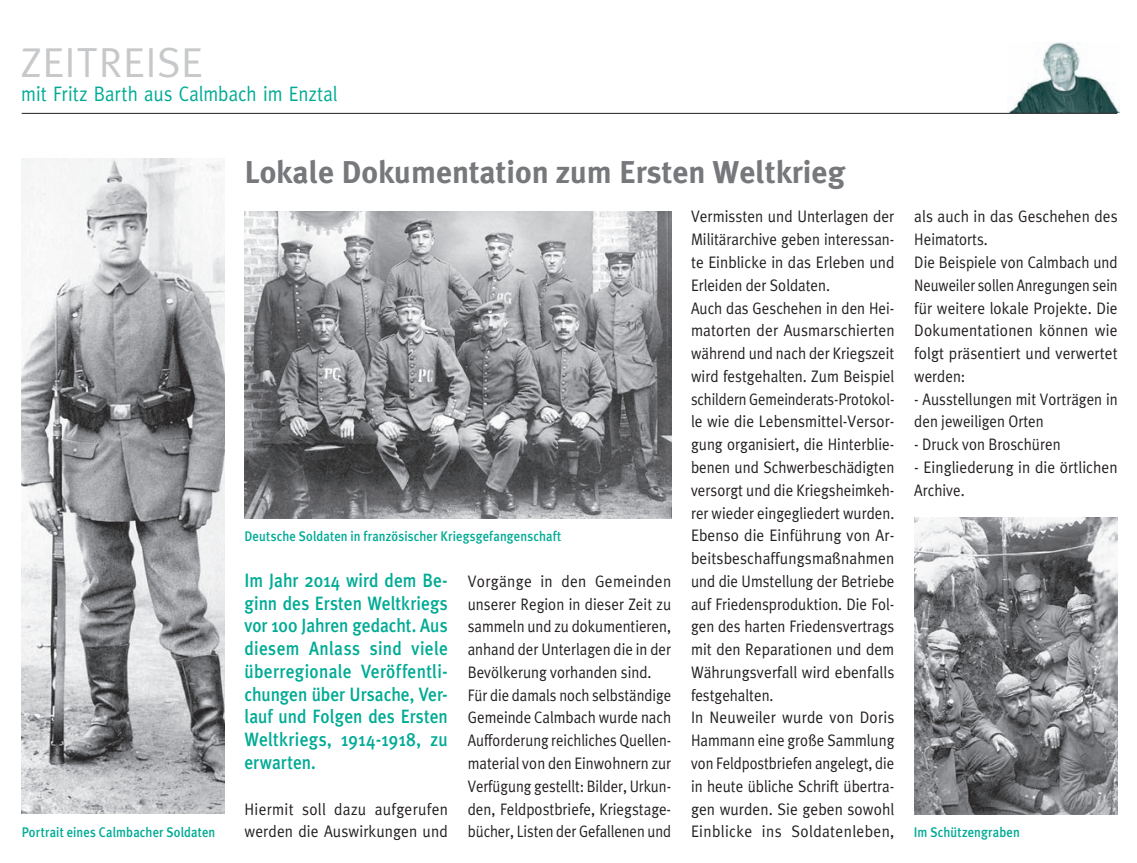
<style>
.page{position:relative;width:1137px;height:863px;background:#fff}
.page>*{position:absolute;margin:0;border:0;box-sizing:border-box;transform-origin:0 0}
.t1{font:42px "Meta Plus";color:#c7c8ca}
.t2{font:700 31.5px "Meta Plus";color:#76787b}
.t3{font:21px "Meta Plus";letter-spacing:.005em;color:#00ab95;scale:.9 1}
.t4{font:500 19.25px/22.8px "Meta Plus";letter-spacing:.01em;color:#00ab95;text-align:justify;scale:.9 1}
.t5{font:16.62px/22.8px "Meta Plus Normal";color:#231f20;scale:.92 1}
.t6{font:16.62px/22.8px "Meta Plus Normal";color:#231f20;scale:.93 1}
.t7{font:16.62px/22.8px "Meta Plus Normal";color:#231f20;scale:.9 1}
.t8{font:16.62px/22.8px "Meta Plus Normal";letter-spacing:.02em;color:#231f20;scale:.93 1}
.t9{font:500 14px "Meta Plus";letter-spacing:.01em;color:#00ab95;scale:.9 1}
</style>
<div class="page">
<img style="left:1007px;top:43px;width:112px;height:70px">
<hr style="left:22px;top:113px;width:1095px;height:1px;background:#231f20">
<img style="left:21px;top:158px;width:204px;height:655px">
<img style="left:244px;top:211px;width:427px;height:307px">
<img style="left:914px;top:517px;width:204px;height:297px">
<h1 class="t1" style="left:21px;top:38px;width:183px">zeitreise</h1>
<p class="t3" style="left:21px;top:82px;width:353px">mit Fritz Barth aus Calmbach im Enztal</p>
<h2 class="t2" style="left:244px;top:153px;width:602px">Lokale Dokumentation zum Ersten Weltkrieg</h2>
<p class="t5" style="left:691px;top:205px;width:223px">Vermissten und Unterlagen der<br>Militärarchive geben interessan&shy;te Einblicke in das Erleben und<br>Erleiden der Soldaten.<br>Auch das Geschehen in den Hei&shy;matorten der Ausmarschierten während und nach der Kriegszeit wird festgehalten. Zum Beispiel schildern Gemeinderats-Protokol&shy;le wie die Lebensmittel-Versor&shy;gung organisiert, die Hinterblie&shy;benen und Schwerbeschädigten versorgt und die Kriegsheimkeh&shy;rer wieder eingegliedert wurden.<br>Ebenso die Einführung von Ar&shy;beitsbeschaffungsmaßnahmen und die Umstellung der Betriebe auf Friedensproduktion. Die Fol&shy;gen des harten Friedensvertrags mit den Reparationen und dem<br>Währungsverfall wird ebenfalls festgehalten.<br>In Neuweiler wurde von Doris<br>Hammann eine große Sammlung von Feldpostbriefen angelegt, die in heute übliche Schrift übertra&shy;gen wurden. Sie geben sowohl<br>Einblicke ins Soldatenleben,</p>
<p class="t5" style="left:914px;top:205px;width:223px">als auch in das Geschehen des<br>Heimatorts.<br>Die Beispiele von Calmbach und<br>Neuweiler sollen Anregungen sein für weitere lokale Projekte. Die<br>Dokumentationen können wie folgt präsentiert und verwertet werden:</p>
<p class="t7" style="left:914px;top:387px;width:227px">- Ausstellungen mit Vorträgen in den jeweiligen Orten</p>
<p class="t7" style="left:914px;top:432px;width:164px">- Druck von Broschüren</p>
<p class="t6" style="left:914px;top:455px;width:220px">- Eingliederung in die örtlichen<br>Archive.</p>
<p class="t9" style="left:244px;top:528px;width:354px">Deutsche Soldaten in französischer Kriegsgefangenschaft</p>
<p class="t4" style="left:244px;top:568px;width:227px">Im Jahr 2014 wird dem Be&shy;ginn des Ersten Weltkriegs vor 100 Jahren gedacht. Aus diesem Anlass sind viele überregionale Veröffentli&shy;chungen über Ursache, Ver&shy;lauf und Folgen des Ersten Weltkriegs, 1914-1918, zu erwarten.</p>
<p class="t8" style="left:244px;top:796px;width:220px">Hiermit soll dazu aufgerufen werden die Auswirkungen und</p>
<p class="t6" style="left:468px;top:569px;width:220px">Vorgänge in den Gemeinden unserer Region in dieser Zeit zu sammeln und zu dokumentieren, anhand der Unterlagen die in der<br>Bevölkerung vorhanden sind.<br>Für die damals noch selbständige<br>Gemeinde Calmbach wurde nach<br>Aufforderung reichliches Quellen&shy;material von den Einwohnern zur<br>Verfügung gestellt: Bilder, Urkun&shy;den, Feldpostbriefe, Kriegstage&shy;bücher, Listen der Gefallenen und</p>
<p class="t9" style="left:22px;top:824px;width:217px">Portrait eines Calmbacher Soldaten</p>
<p class="t9" style="left:914px;top:824px;width:119px">Im Schützengraben</p>
</div>
